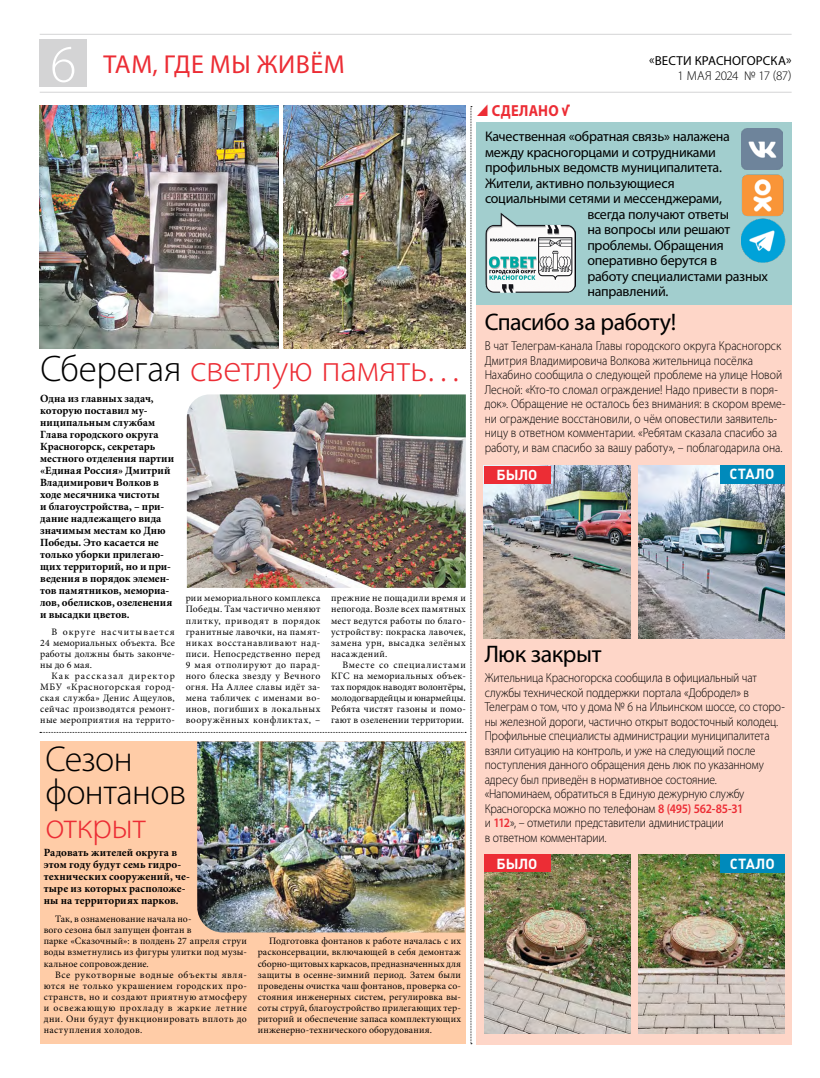
<style>
.page{position:relative;width:820px;height:1078px;background:#fff}
.page>*{position:absolute;margin:0;border:0;box-sizing:border-box;transform-origin:0 0}
.t1{font:300 53px "Myriad Pro";color:#fff}
.t2{font:300 37px "Myriad Pro";letter-spacing:-.005em;color:#ec2d35}
.t3{font:300 36px/33px "Myriad Pro";letter-spacing:-.015em;color:#000}
.t4{font:300 36px "Myriad Pro";letter-spacing:-.015em;color:#ec2d35}
.t5{font:26px "Myriad Pro";letter-spacing:.02em;color:#ec2d35}
.t6{font:24px "Myriad Pro";letter-spacing:-.02em;color:#000}
.t7{font:700 16px "Myriad Pro";letter-spacing:.015em;color:#ec2d35;scale:.9 1}
.t8{font:700 14.5px "Plumb";letter-spacing:.005em;color:#fff}
.t9{font:700 14.3px "Plumb";letter-spacing:-.01em;color:#fff}
.t10{font:14px "Myriad Pro";letter-spacing:-.02em;color:#000}
.t11{font:300 13px/14.5px "Myriad Pro";letter-spacing:-.005em;color:#000;scale:.9 1}
.t12{font:13px "Myriad Pro";letter-spacing:.01em;color:#000}
.t13{font:300 13px "Myriad Pro";letter-spacing:-.04em;color:#000}
.t14{font:700 11px/12px "Minion Pro";letter-spacing:.005em;color:#000}
.t15{font:9.8px/11.1px "Minion Pro";letter-spacing:.025em;color:#000;text-align:justify}
.s1{font-family:"Plumb C"}
.s2{color:#000}
.s3{font-weight:600;color:#ec2d35}
</style>
<div class="page">
<hr style="left:40px;top:92px;width:751px;height:1px;background:#d4d4d5">
<hr style="left:40px;top:34px;width:751px;height:1px;background:#d4d4d5">
<div style="left:40px;top:40px;width:47px;height:47px;background:#d4d4d5"></div>
<div style="left:476px;top:296px;width:315px;height:748px;background:#fed6c8"></div>
<div style="left:476px;top:122px;width:315px;height:183px;background:#a2cece"></div>
<img style="left:741px;top:129px;width:41px;height:41px">
<img style="left:741px;top:218px;width:45px;height:45px">
<img style="left:741px;top:174px;width:43px;height:43px">
<img style="left:487px;top:213px;width:88px;height:80px">
<img style="left:487px;top:854px;width:143px;height:179px">
<img style="left:638px;top:854px;width:146px;height:179px">
<div style="left:719px;top:854px;width:65px;height:18px;background:#008abb"></div>
<img style="left:487px;top:465px;width:143px;height:173px">
<img style="left:638px;top:465px;width:146px;height:173px">
<div style="left:719px;top:465px;width:65px;height:18px;background:#008abb"></div>
<div style="left:483px;top:465px;width:67px;height:18px;background:#ec2d35"></div>
<div style="left:483px;top:854px;width:67px;height:18px;background:#ec2d35"></div>
<img style="left:40px;top:105px;width:447px;height:939px">
<h1 class="t1" style="left:50px;top:32px;width:27px">6</h1>
<h3 class="t12" style="left:649px;top:53px;width:144px">«ВЕСТИ КРАСНОГОРСКА»</h3>
<h3 class="t5" style="left:103px;top:48px;width:242px">ТАМ, ГДЕ МЫ ЖИВЁМ</h3>
<h3 class="t13" style="left:677px;top:68px;width:116px">1 МАЯ 2024 № 17 (87)</h3>
<h3 class="t7" style="left:491px;top:100px;width:89px">СДЕЛАНО <span class="s1">√</span></h3>
<h2 class="t2" style="left:41px;top:346px;width:423px"><span class="s2">Сберегая</span> светлую память…</h2>
<p class="t14" style="left:40px;top:392px;width:135px">Одна из главных задач, которую поставил му&shy;ниципальным службам<br>Глава городского округа<br>Красногорск, секретарь местного отделения партии «Единая Россия» Дмитрий<br>Владимирович Волков в ходе месячника чистоты<br>и благоустройства, – при&shy;дание надлежащего вида значимым местам ко Дню<br>Победы. Это касается не только уборки прилегаю&shy;щих территорий, но и при&shy;ведения в порядок элемен&shy;тов памятников, мемориа&shy;лов, обелисков, озеленения и высадки цветов.</p>
<p class="t15" style="left:40px;top:625px;width:136px;text-indent:11px">В округе насчитывается 24 мемориальных объекта. Все работы должны быть законче&shy;ны до 6 мая.</p>
<p class="t15" style="left:40px;top:670px;width:136px;text-indent:11px">Как рассказал директор МБУ «Красногорская город&shy;ская служба» Денис Ащеулов, сейчас производятся ремонт&shy;ные мероприятия на террито-</p>
<p class="t15" style="left:186px;top:592px;width:136px">рии мемориального комплекса Победы. Там частично меняют плитку, приводят в порядок гранитные лавочки, на памят&shy;никах восстанавливают над&shy;писи. Непосредственно перед 9 мая отполируют до парад&shy;ного блеска звезду у Вечного огня. На Аллее славы идёт за&shy;мена табличек с именами во&shy;инов, погибших в локальных вооружённых конфликтах, –</p>
<p class="t15" style="left:331px;top:592px;width:136px">прежние не пощадили время и непогода. Возле всех памятных мест ведутся работы по благо&shy;устройству: покраска лавочек, замена урн, высадка зелёных насаждений.</p>
<p class="t15" style="left:331px;top:659px;width:136px;text-indent:11px">Вместе со специалистами КГС на мемориальных объек&shy;тах порядок наводят волонтёры, молодогвардейцы и юнармейцы.<br>Ребята чистят газоны и помо&shy;гают в озеленении территории.</p>
<h3 class="t3" style="left:45px;top:742px;width:142px">Сезон фонтанов</h3>
<h3 class="t4" style="left:45px;top:803px;width:102px">открыт</h3>
<p class="t14" style="left:44px;top:846px;width:148px">Радовать жителей округа в этом году будут семь гидро&shy;технических сооружений, че&shy;тыре из которых расположе&shy;ны на территориях парков.</p>
<p class="t15" style="left:44px;top:913px;width:205px;text-align:left;text-indent:11px">Так, в ознаменование начала но-<br>вого сезона был запущен фонтан в<br>парке «Сказочный»: в полдень 27 апреля струи воды взметнулись из фигуры улитки под музы&shy;кальное сопровождение.</p>
<p class="t15" style="left:44px;top:968px;width:205px;text-indent:11px">Все рукотворные водные объекты явля&shy;ются не только украшением городских про&shy;странств, но и создают приятную атмосферу и освежающую прохладу в жаркие летние дни. Они будут функционировать вплоть до наступления холодов.</p>
<p class="t15" style="left:258px;top:935px;width:205px;text-indent:11px">Подготовка фонтанов к работе началась с их расконсервации, включающей в себя демонтаж сборно-щитовых каркасов, предназначенных для защиты в осенне-зимний период. Затем были проведены очистка чаш фонтанов, проверка со&shy;стояния инженерных систем, регулировка вы&shy;соты струй, благоустройство прилегающих тер&shy;риторий и обеспечение запаса комплектующих инженерно-технического оборудования.</p>
<h3 class="t10" style="left:485px;top:128px;width:246px">Качественная «обратная связь» налажена</h3>
<h3 class="t10" style="left:485px;top:143px;width:232px">между красногорцами и сотрудниками</h3>
<h3 class="t10" style="left:485px;top:159px;width:238px">профильных ведомств муниципалитета.</h3>
<h3 class="t10" style="left:485px;top:174px;width:191px">Жители, активно пользующиеся</h3>
<h3 class="t10" style="left:485px;top:190px;width:238px">социальными сетями и мессенджерами,</h3>
<h3 class="t10" style="left:587px;top:205px;width:143px">всегда получают ответы</h3>
<h3 class="t10" style="left:587px;top:221px;width:144px">на вопросы или решают</h3>
<h3 class="t10" style="left:587px;top:236px;width:138px">проблемы. Обращения</h3>
<h3 class="t10" style="left:587px;top:252px;width:131px">оперативно берутся в</h3>
<h3 class="t10" style="left:587px;top:267px;width:182px">работу специалистами разных</h3>
<h3 class="t10" style="left:587px;top:283px;width:82px">направлений.</h3>
<h3 class="t6" style="left:484px;top:307px;width:193px">Спасибо за работу!</h3>
<p class="t11" style="left:484px;top:338px;width:335px">В чат Телеграм-канала Главы городского округа Красногорск Дмитрия Владимировича Волкова жительница посёлка Нахабино сообщила о следующей проблеме на улице Новой Лесной: «Кто-то сломал ограждение! Надо привести в поря&shy;док». Обращение не осталось без внимания: в скором време&shy;ни ограждение восстановили, о чём оповестили заявитель&shy;ницу в ответном комментарии. «Ребятам сказала спасибо за работу, и вам спасибо за вашу работу», – поблагодарила она.</p>
<h3 class="t9" style="left:496px;top:466px;width:42px">БЫЛО</h3>
<h3 class="t8" style="left:729px;top:466px;width:46px">СТАЛО</h3>
<h3 class="t6" style="left:484px;top:639px;width:118px">Люк закрыт</h3>
<p class="t11" style="left:484px;top:670px;width:335px">Жительница Красногорска сообщила в официальный чат службы технической поддержки портала «Добродел» в Телеграм о том, что у дома № 6 на Ильинском шоссе, со сторо&shy;ны железной дороги, частично открыт водосточный колодец.<br>Профильные специалисты администрации муниципалитета взяли ситуацию на контроль, и уже на следующий после поступления данного обращения день люк по указанному адресу был приведён в нормативное состояние. «Напоминаем, обратиться в Единую дежурную службу Красногорска можно по телефонам <span class="s3">8 (495) 562-85-31<br></span>и <span class="s3">112</span>», – отметили представители администрации<br>в ответном комментарии.</p>
<h3 class="t9" style="left:496px;top:855px;width:42px">БЫЛО</h3>
<h3 class="t8" style="left:729px;top:855px;width:46px">СТАЛО</h3>
</div>
